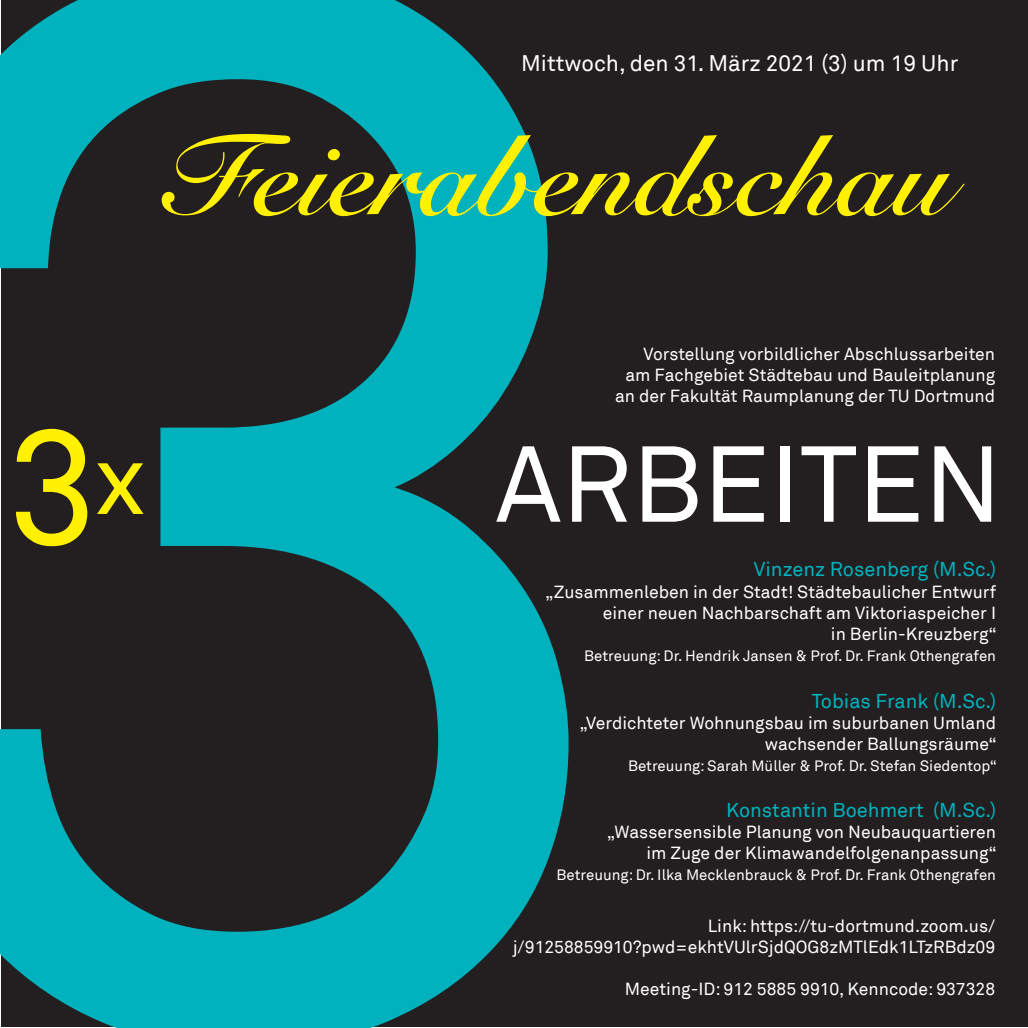
<style>
.page{position:relative;width:1028px;height:1028px;background:#fff}
.page>*{position:absolute;margin:0;border:0;box-sizing:border-box;transform-origin:0 0}
.t1{font:1500px "Akkurat";color:#00b2bd}
.t2{font:162.5px "Akkurat";color:#fff101}
.t3{font:700 113.75px "Snell Roundhand";color:#fff101}
.t4{font:106.25px "Akkurat";color:#fff}
.t5{font:22.5px "Akkurat";color:#fff}
.t6{font:20px "Akkurat";color:#00b2bd}
.t7{font:17.5px/21px "Akkurat";color:#fff;text-align:right}
.t8{font:15px "Akkurat";color:#fff}
</style>
<div class="page">
<div style="left:1px;top:1px;width:1026px;height:1026px;background:#231f20"></div>
<h1 class="t1" style="left:-173px;top:-375px;width:842px">3</h1>
<p class="t5" style="left:521px;top:50px;width:439px">Mittwoch, den 31. März 2021 (3) um 19 Uhr</p>
<h3 class="t3" style="left:163px;top:78px;width:789px">Feierabendschau</h3>
<p class="t7" style="left:615px;top:343px;width:381px">Vorstellung vorbildlicher Abschlussarbeiten am Fachgebiet Städtebau und Bauleitplanung an der Fakultät Raumplanung der TU Dortmund</p>
<h2 class="t2" style="left:7px;top:392px;width:140px">3<sup>x</sup></h2>
<h3 class="t4" style="left:495px;top:422px;width:508px">ARBEITEN</h3>
<p class="t6" style="left:754px;top:557px;width:244px">Vinzenz Rosenberg (M.Sc.)</p>
<p class="t7" style="left:545px;top:581px;width:453px">„Zusammenleben in der Stadt! Städtebaulicher Entwurf einer neuen Nachbarschaft am Viktoriaspeicher I<br>in Berlin-Kreuzberg“</p>
<p class="t8" style="left:584px;top:647px;width:413px">Betreuung: Dr. Hendrik Jansen &amp; Prof. Dr. Frank Othengrafen</p>
<p class="t6" style="left:812px;top:689px;width:186px">Tobias Frank (M.Sc.)</p>
<p class="t7" style="left:579px;top:712px;width:419px">„Verdichteter Wohnungsbau im suburbanen Umland wachsender Ballungsräume“</p>
<p class="t8" style="left:628px;top:757px;width:370px">Betreuung: Sarah Müller &amp; Prof. Dr. Stefan Siedentop“</p>
<p class="t6" style="left:726px;top:798px;width:271px">Konstantin Boehmert (M.Sc.)</p>
<p class="t7" style="left:607px;top:821px;width:391px">„Wassersensible Planung von Neubauquartieren im Zuge der Klimawandelfolgenanpassung“</p>
<p class="t8" style="left:556px;top:866px;width:441px">Betreuung: Dr. Ilka Mecklenbrauck &amp; Prof. Dr. Frank Othengrafen</p>
<p class="t7" style="left:512px;top:915px;width:484px">Link: https://tu-dortmund.zoom.us/ j/91258859910?pwd=ekhtVUlrSjdQOG8zMTlEdk1LTzRBdz09</p>
<p class="t7" style="left:625px;top:978px;width:372px">Meeting-ID: 912 5885 9910, Kenncode: 937328</p>
</div>
